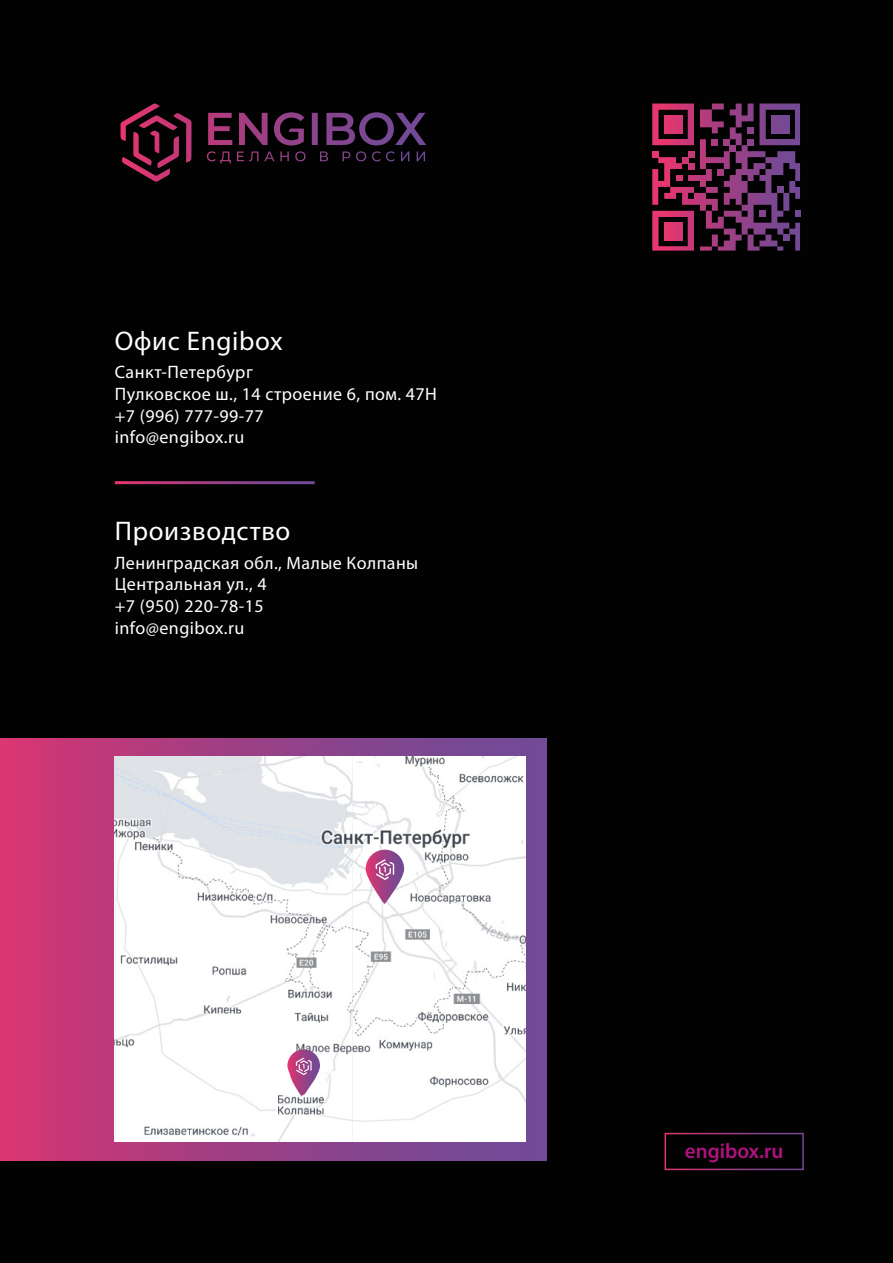
<style>
.page{position:relative;width:893px;height:1263px;background:#020203}
.page>*{position:absolute;margin:0;border:0;box-sizing:border-box;transform-origin:0 0}
.t1{font:27px "Myriad Pro";letter-spacing:.025em;color:#fff}
.t2{font:600 21px "Myriad Pro";color:#b0127e}
.t3{font:18px/21.6px "Myriad Pro";letter-spacing:.025em;color:#fff}
</style>
<div class="page">
<div style="left:0;top:738px;width:547px;height:422px;background:linear-gradient(to right,#d13774,#654b99)"></div>
<img style="left:115px;top:756px;width:410px;height:385px">
<svg style="left:366px;top:850px;width:38px;height:54px"></svg>
<svg style="left:376px;top:859px;width:18px;height:21px"></svg>
<svg style="left:287px;top:1049px;width:33px;height:46px"></svg>
<svg style="left:296px;top:1058px;width:16px;height:17px"></svg>
<hr style="left:115px;top:481px;width:200px;height:3px;background:#fff">
<svg style="left:120px;top:104px;width:274px;height:41px"></svg>
<svg style="left:652px;top:104px;width:148px;height:147px"></svg>
<div style="left:664px;top:115px;width:18px;height:18px;background:#db3771"></div>
<div style="left:771px;top:115px;width:18px;height:18px;background:#784893"></div>
<div style="left:664px;top:223px;width:18px;height:18px;background:#de3670"></div>
<h1 class="t1" style="left:115px;top:324px;width:169px">Офис Engibox</h1>
<p class="t3" style="left:115px;top:361px;width:324px">Санкт-Петербург<br>Пулковское ш., 14 строение 6, пом. 47Н +7 (996) 777-99-77<br>info@engibox.ru</p>
<h1 class="t1" style="left:115px;top:515px;width:177px">Производство</h1>
<p class="t3" style="left:115px;top:552px;width:305px">Ленинградская обл., Малые Колпаны<br>Центральная ул., 4<br>+7 (950) 220-78-15<br>info@engibox.ru</p>
<p class="t2" style="left:685px;top:1137px;width:100px">engibox.ru</p>
</div>
